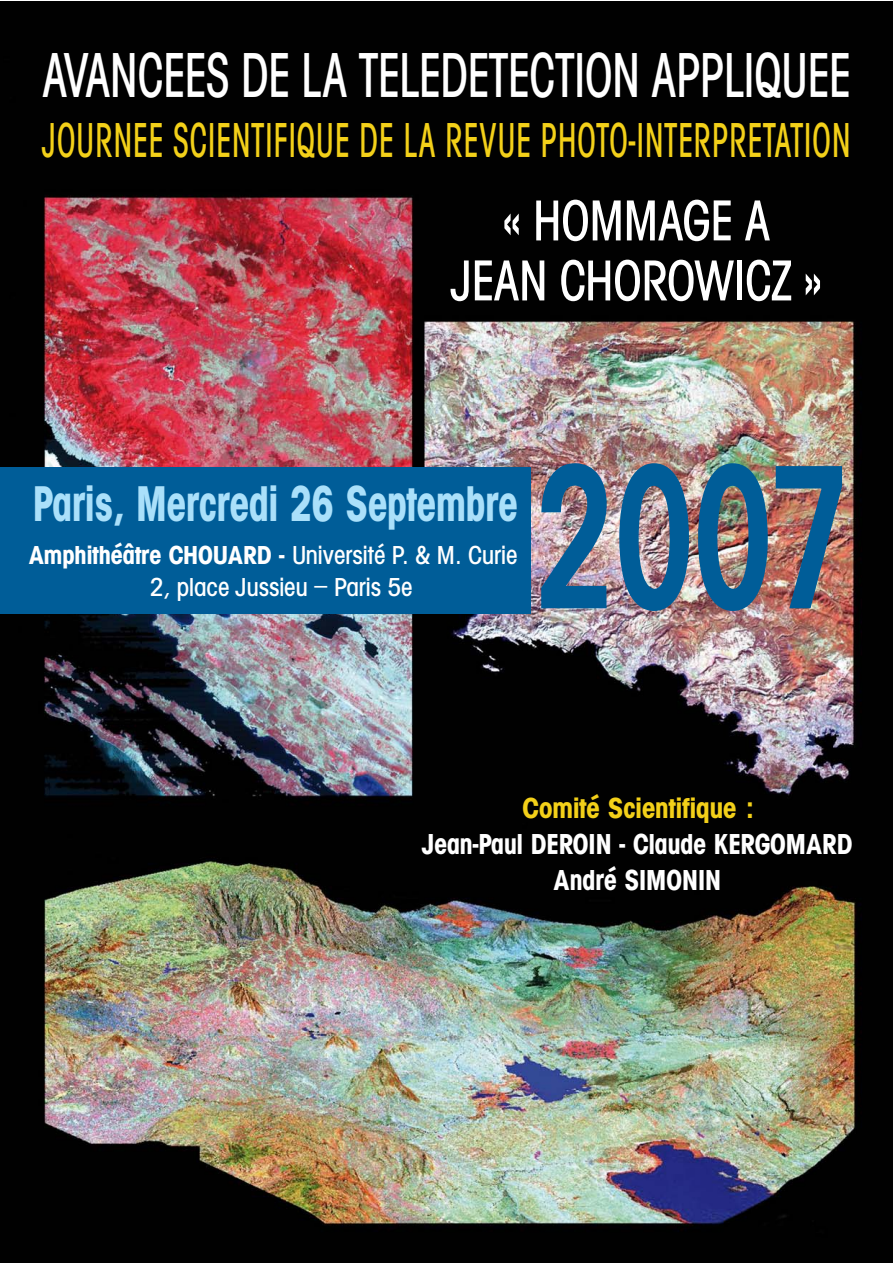
<style>
.page{position:relative;width:893px;height:1263px;background:#fff}
.page>*{position:absolute;margin:0;border:0;box-sizing:border-box;transform-origin:0 0}
.t1{font:205.5px "Av Garde C Medium";color:#005d98;scale:.71 1}
.t2{font:66px "Av Garde C Medium";color:#fff;scale:.75 1}
.t3{font:60px/60px "Av Garde C Medium";color:#fff;text-align:center;scale:.85 1}
.t4{font:52.2px "Av Garde C Bold";color:#aae0fa;scale:.83 1}
.t5{font:51px "Av Garde C Medium";letter-spacing:.035em;color:#f3d019;scale:.65 1}
.t6{font:30px/36px "Av Garde C Bold";color:#fff;text-align:center;scale:.95 1}
.t7{font:30px "Av Garde C Bold";color:#f3d019}
.t8{font:27px "Av Garde C Bold";color:#fff}
.t9{font:27px "Av Garde C Medium";color:#fff}
.s1{font-family:"Av Garde C Medium"}
</style>
<div class="page">
<img style="left:0;top:1px;width:893px;height:1262px">
<div style="left:0;top:467px;width:530px;height:147px;background:#005d98"></div>
<p class="t2" style="left:42px;top:53px;width:1079px">AVANCEES DE LA TELEDETECTION APPLIQUEE</p>
<p class="t5" style="left:43px;top:123px;width:1244px">JOURNEE SCIENTIFIQUE DE LA REVUE PHOTO-INTERPRETATION</p>
<p class="t3" style="left:451px;top:196px;width:437px">« HOMMAGE A<br>JEAN CHOROWICZ »</p>
<p class="t4" style="left:33px;top:484px;width:585px">Paris, Mercredi 26 Septembre</p>
<p class="t8" style="left:29px;top:544px;width:490px">Amphithéâtre CHOUARD - <span class="s1">Université P. &amp; M. Curie</span></p>
<p class="t9" style="left:150px;top:578px;width:264px">2, place Jussieu – Paris 5e</p>
<h1 class="t1" style="left:539px;top:469px;width:437px">2007</h1>
<p class="t7" style="left:522px;top:797px;width:231px">Comité Scientifique :</p>
<p class="t6" style="left:422px;top:829px;width:454px">Jean-Paul DEROIN - Claude KERGOMARD<br>André SIMONIN</p>
</div>
